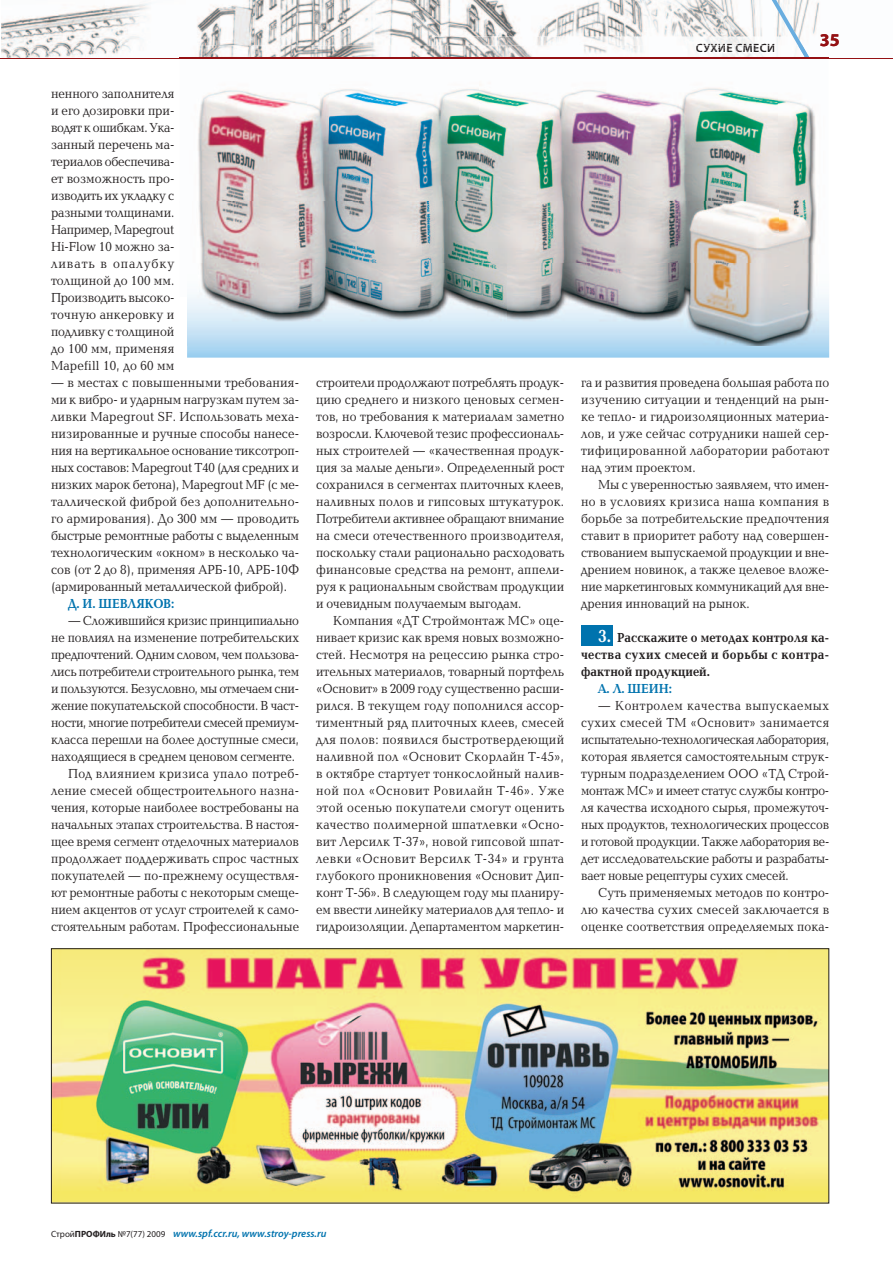
<style>
.page{position:relative;width:893px;height:1263px;background:#fff}
.page>*{position:absolute;margin:0;border:0;box-sizing:border-box;transform-origin:0 0}
.t1{font:700 18px "Myriad Pro";color:#941114}
.t2{font:13.5px/17px "Baltica C";color:#231f20;text-align:justify;scale:.9 1}
.t3{font:13.5px/17px "Baltica C";color:#231f20;text-align:justify;scale:.91 1}
.t4{font:13.5px/17px "Baltica C";color:#231f20;text-align:justify;scale:.89 1}
.t5{font:700 13.5px/17px "Baltica C";letter-spacing:.025em;color:#231f20;text-align:justify;scale:.9 1}
.t6{font:13.5px "Baltica C";letter-spacing:-.02em;color:#231f20;scale:.9 1}
.t7{font:13.5px "Baltica C";letter-spacing:-.025em;color:#231f20;scale:.9 1}
.t8{font:13.5px "Baltica C";letter-spacing:.025em;color:#231f20;scale:.9 1}
.t9{font:13.5px "Baltica C";letter-spacing:.035em;color:#231f20;scale:.9 1}
.t10{font:700 13.5px "Baltica C";color:#0073ae;scale:.9 1}
.t11{font:600 12px "Myriad Pro";letter-spacing:.025em;color:#221e1f}
.t12{font:italic 600 10.5px "Myriad Pro";color:#0073ae}
.s1{color:#231f20}
.s2{font-size:18px;color:#fff}
.s3{font-weight:400;font-style:normal;font-size:9px;color:#231f20}
.s4{font-weight:700;font-style:normal;font-size:9px;color:#231f20}
</style>
<div class="page">
<img style="left:1px;top:0;width:828px;height:58px">
<img style="left:434px;top:37px;width:328px;height:9px">
<img style="left:696px;top:44px;width:66px;height:2px">
<hr style="left:1px;top:58px;width:892px;height:1px;background:#941114">
<div style="left:581px;top:625px;width:32px;height:21px;background:#0073ae"></div>
<svg style="left:187px;top:294px;width:642px;height:64px;background:#a5d3f0"></svg>
<img style="left:198px;top:84px;width:580px;height:118px">
<img style="left:778px;top:99px;width:39px;height:165px">
<img style="left:198px;top:202px;width:231px;height:62px">
<img style="left:429px;top:202px;width:350px;height:62px">
<img style="left:180px;top:46px;width:648px;height:12px">
<img style="left:434px;top:46px;width:328px;height:12px">
<svg style="left:762px;top:0;width:48px;height:58px"></svg>
<img style="left:187px;top:264px;width:641px;height:82px">
<img style="left:53px;top:950px;width:774px;height:251px">
<div style="left:51px;top:948px;width:778px;height:255px;border:1px solid #231f20"></div>
<p class="t3" style="left:51px;top:86px;width:137px">ненного заполнителя и его дозировки при&shy;водят к ошибкам. Ука&shy;занный перечень ма&shy;териалов обеспечива&shy;ет возможность про&shy;изводить их укладку с разными толщинами.<br>Например, Mapegrout Hi-Flow 10 можно за&shy;ливать в опалубку толщиной до 100 мм.<br>Производить высоко&shy;точную анкеровку и подливку с толщиной до 100 мм, применяя Mapefill 10, до 60 мм</p>
<p class="t3" style="left:51px;top:375px;width:274px">— в местах с повышенными требования&shy;ми к вибро- и ударным нагрузкам путем за&shy;ливки Mapegrout SF. Использовать меха&shy;низированные и ручные способы нанесе&shy;ния на вертикальное основание тиксотроп&shy;ных составов: Mapegrout T40 (для средних и низких марок бетона), Mapegrout MF (с ме&shy;таллической фиброй без дополнительно&shy;го армирования). До 300 мм — проводить быстрые ремонтные работы с выделенным технологическим «окном» в несколько ча&shy;сов (от 2 до 8), применяя АРБ-10, АРБ-10Ф (армированный металлической фиброй).</p>
<p class="t10" style="left:68px;top:599px;width:120px">Д. И. ШЕВЛЯКОВ:</p>
<p class="t2" style="left:68px;top:614px;width:258px">— Сложившийся кризис принципиально</p>
<p class="t2" style="left:51px;top:631px;width:277px">не повлиял на изменение потребительских</p>
<p class="t6" style="left:51px;top:650px;width:277px">предпочтений. Одним словом, чем пользова-</p>
<p class="t2" style="left:51px;top:665px;width:277px">лись потребители строительного рынка, тем</p>
<p class="t6" style="left:51px;top:684px;width:277px">и пользуются. Безусловно, мы отмечаем сни-</p>
<p class="t2" style="left:51px;top:699px;width:277px">жение покупательской способности. В част-</p>
<p class="t7" style="left:51px;top:718px;width:277px">ности, многие потребители смесей премиум-</p>
<p class="t2" style="left:51px;top:733px;width:277px">класса перешли на более доступные смеси,</p>
<p class="t2" style="left:51px;top:750px;width:273px">находящиеся в среднем ценовом сегменте.</p>
<p class="t9" style="left:68px;top:769px;width:258px">Под влиянием кризиса упало потреб-</p>
<p class="t8" style="left:51px;top:786px;width:277px">ление смесей общестроительного назна-</p>
<p class="t2" style="left:51px;top:801px;width:277px">чения, которые наиболее востребованы на</p>
<p class="t2" style="left:51px;top:818px;width:277px">начальных этапах строительства. В настоя-</p>
<p class="t2" style="left:51px;top:835px;width:277px">щее время сегмент отделочных материалов</p>
<p class="t2" style="left:51px;top:852px;width:277px">продолжает поддерживать спрос частных</p>
<p class="t2" style="left:51px;top:869px;width:277px">покупателей — по-прежнему осуществля-</p>
<p class="t2" style="left:51px;top:886px;width:277px">ют ремонтные работы с некоторым смеще-</p>
<p class="t2" style="left:51px;top:903px;width:277px">нием акцентов от услуг строителей к само-</p>
<p class="t2" style="left:51px;top:920px;width:277px">стоятельным работам. Профессиональные</p>
<p class="t2" style="left:316px;top:375px;width:277px">строители продолжают потреблять продук&shy;цию среднего и низкого ценовых сегмен&shy;тов, но требования к материалам заметно возросли. Ключевой тезис профессиональ&shy;ных строителей — «качественная продук&shy;ция за малые деньги». Определенный рост сохранился в сегментах плиточных клеев, наливных полов и гипсовых штукатурок.<br>Потребители активнее обращают внимание на смеси отечественного производителя, поскольку стали рационально расходовать финансовые средства на ремонт, аппели&shy;руя к рациональным свойствам продукции и очевидным получаемым выгодам.</p>
<p class="t2" style="left:316px;top:614px;width:277px;text-indent:17px">Компания «ДТ Строймонтаж МС» оце&shy;нивает кризис как время новых возможно&shy;стей. Несмотря на рецессию рынка стро&shy;ительных материалов, товарный портфель «Основит» в 2009 году существенно расши&shy;рился. В текущем году пополнился ассор&shy;тиментный ряд плиточных клеев, смесей для полов: появился быстротвердеющий наливной пол «Основит Скорлайн Т-45», в октябре стартует тонкослойный налив&shy;ной пол «Основит Ровилайн Т-46». Уже этой осенью покупатели смогут оценить качество полимерной шпатлевки «Осно&shy;вит Лерсилк Т-37», новой гипсовой шпат&shy;левки «Основит Версилк Т-34» и грунта глубокого проникновения «Основит Дип&shy;конт Т-56». В следующем году мы планиру&shy;ем ввести линейку материалов для тепло- и гидроизоляции. Департаментом маркетин-</p>
<p class="t11" style="left:696px;top:44px;width:81px">СУХИЕ СМЕ<span class="s1">СИ</span></p>
<h1 class="t1" style="left:820px;top:34px;width:21px">35</h1>
<p class="t2" style="left:581px;top:375px;width:277px">га и развития проведена большая работа по изучению ситуации и тенденций на рын&shy;ке тепло- и гидроизоляционных материа&shy;лов, и уже сейчас сотрудники нашей сер&shy;тифицированной лаборатории работают над этим проектом.</p>
<p class="t2" style="left:581px;top:477px;width:277px;text-indent:17px">Мы с уверенностью заявляем, что имен&shy;но в условиях кризиса наша компания в борьбе за потребительские предпочтения ставит в приоритет работу над совершен&shy;ствованием выпускаемой продукции и вне&shy;дрением новинок, а также целевое вложе&shy;ние маркетинговых коммуникаций для вне&shy;дрения инноваций на рынок.</p>
<p class="t5" style="left:581px;top:630px;width:277px;text-indent:17px"><span class="s2">3.</span> Расскажите о методах контроля ка&shy;чества сухих смесей и борьбы с контра&shy;фактной продукцией.</p>
<p class="t10" style="left:598px;top:684px;width:83px">А. Л. ШЕИН:</p>
<p class="t4" style="left:581px;top:699px;width:280px;text-indent:17px">— Контролем качества выпускаемых сухих смесей ТМ «Основит» занимается испытательно-технологическая лаборатория, которая является самостоятельным струк&shy;турным подразделением ООО «ТД Строй&shy;монтаж МС» и имеет статус службы контро&shy;ля качества исходного сырья, промежуточ&shy;ных продуктов, технологических процессов и готовой продукции. Также лаборатория ве&shy;дет исследовательские работы и разрабаты&shy;вает новые рецептуры сухих смесей.</p>
<p class="t2" style="left:581px;top:886px;width:277px;text-indent:17px">Суть применяемых методов по контро&shy;лю качества сухих смесей заключается в оценке соответствия определяемых пока-</p>
<p class="t12" style="left:51px;top:1230px;width:277px"><span class="s3">Cтрой</span><span class="s4">ПРОФИль</span> <span class="s3">№7(77) 2009</span> www.spf.ccr.ru, www.stroy-press.ru</p>
</div>
